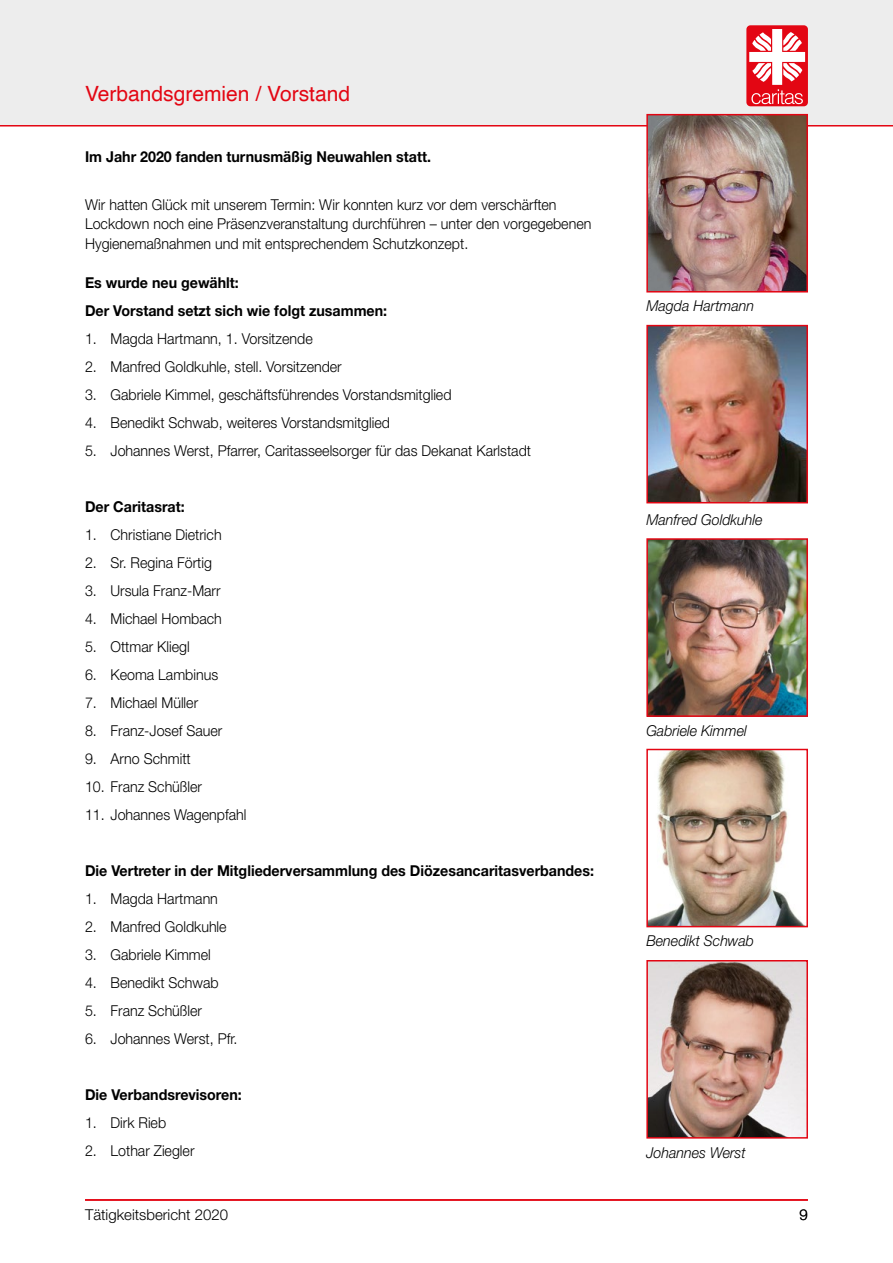
<style>
.page{position:relative;width:893px;height:1263px;background:#fff}
.page>*{position:absolute;margin:0;border:0;box-sizing:border-box;transform-origin:0 0}
.t1{font:21px "Helvetica";color:#e30613}
.t2{font:300 15px/19.5px "Helvetica Neue";color:#000;scale:.95 1}
.t3{font:700 15px/28px "Helvetica Neue";color:#000;scale:.95 1}
.t4{font:italic 300 15px "Helvetica Neue";color:#000;scale:.95 1}
.t5{font:300 15px "Helvetica Neue";color:#000}
</style>
<div class="page">
<div style="left:0;top:0;width:893px;height:125px;background:#ededed"></div>
<div style="left:746px;top:25px;width:62px;height:81px;background:#e30613;border-radius:4px"></div>
<svg style="left:749px;top:29px;width:56px;height:75px"></svg>
<hr style="left:0;top:125px;width:893px;height:1px;background:#e30613">
<hr style="left:85px;top:1199px;width:723px;height:2px;background:#e30613">
<img style="left:649px;top:117px;width:156px;height:172px">
<div style="left:646px;top:114px;width:162px;height:178px;border:2px solid #e30613"></div>
<img style="left:649px;top:328px;width:156px;height:172px">
<div style="left:646px;top:325px;width:162px;height:178px;border:2px solid #e30613"></div>
<img style="left:649px;top:752px;width:154px;height:172px">
<div style="left:646px;top:749px;width:162px;height:178px;border:2px solid #e30613"></div>
<img style="left:649px;top:963px;width:156px;height:172px">
<div style="left:646px;top:960px;width:162px;height:178px;border:2px solid #e30613"></div>
<img style="left:649px;top:541px;width:156px;height:173px">
<div style="left:646px;top:538px;width:162px;height:179px;border:2px solid #e30613"></div>
<h1 class="t1" style="left:85px;top:77px;width:267px">Verbandsgremien / Vorstand</h1>
<p class="t3" style="left:85px;top:143px;width:366px">Im Jahr 2020 fanden turnusmäßig Neuwahlen statt.</p>
<p class="t2" style="left:85px;top:194px;width:534px">Wir hatten Glück mit unserem Termin: Wir konnten kurz vor dem verschärften<br>Lockdown noch eine Präsenzveranstaltung durchführen – unter den vorgegebenen<br>Hygienemaßnahmen und mit entsprechendem Schutzkonzept.</p>
<p class="t3" style="left:85px;top:268px;width:320px">Es wurde neu gewählt:<br>Der Vorstand setzt sich wie folgt zusammen:</p>
<p class="t2" style="left:85px;top:328px;width:241px">1. Magda Hartmann, 1. Vorsitzende</p>
<p class="t2" style="left:85px;top:356px;width:272px">2. Manfred Goldkuhle, stell. Vorsitzender</p>
<p class="t2" style="left:85px;top:384px;width:387px">3. Gabriele Kimmel, geschäftsführendes Vorstandsmitglied</p>
<p class="t2" style="left:85px;top:412px;width:323px">4. Benedikt Schwab, weiteres Vorstandsmitglied</p>
<p class="t2" style="left:85px;top:440px;width:471px">5. Johannes Werst, Pfarrer, Caritasseelsorger für das Dekanat Karlstadt</p>
<p class="t3" style="left:85px;top:492px;width:106px">Der Caritasrat:</p>
<p class="t2" style="left:85px;top:524px;width:145px">1. Christiane Dietrich</p>
<p class="t2" style="left:85px;top:552px;width:135px">2. Sr. Regina Förtig</p>
<p class="t2" style="left:85px;top:580px;width:144px">3. Ursula Franz-Marr</p>
<p class="t2" style="left:85px;top:608px;width:146px">4. Michael Hombach</p>
<p class="t2" style="left:85px;top:636px;width:112px">5. Ottmar Kliegl</p>
<p class="t2" style="left:85px;top:664px;width:142px">6. Keoma Lambinus</p>
<p class="t2" style="left:85px;top:692px;width:121px">7. Michael Müller</p>
<p class="t2" style="left:85px;top:720px;width:146px">8. Franz-Josef Sauer</p>
<p class="t2" style="left:85px;top:748px;width:113px">9. Arno Schmitt</p>
<p class="t2" style="left:85px;top:776px;width:125px">10. Franz Schüßler</p>
<p class="t2" style="left:85px;top:804px;width:171px">11. Johannes Wagenpfahl</p>
<p class="t3" style="left:85px;top:856px;width:537px">Die Vertreter in der Mitgliederversammlung des Diözesancaritasverbandes:</p>
<p class="t2" style="left:85px;top:888px;width:141px">1. Magda Hartmann</p>
<p class="t2" style="left:85px;top:916px;width:151px">2. Manfred Goldkuhle</p>
<p class="t2" style="left:85px;top:944px;width:134px">3. Gabriele Kimmel</p>
<p class="t2" style="left:85px;top:972px;width:142px">4. Benedikt Schwab</p>
<p class="t2" style="left:85px;top:1000px;width:125px">5. Franz Schüßler</p>
<p class="t2" style="left:85px;top:1028px;width:162px">6. Johannes Werst, Pfr.</p>
<p class="t3" style="left:85px;top:1080px;width:167px">Die Verbandsrevisoren:</p>
<p class="t2" style="left:85px;top:1112px;width:87px">1. Dirk Rieb</p>
<p class="t2" style="left:85px;top:1140px;width:117px">2. Lothar Ziegler</p>
<p class="t4" style="left:646px;top:297px;width:115px">Magda Hartmann</p>
<p class="t4" style="left:646px;top:511px;width:124px">Manfred Goldkuhle</p>
<p class="t4" style="left:646px;top:721px;width:107px">Gabriele Kimmel</p>
<p class="t4" style="left:646px;top:932px;width:115px">Benedikt Schwab</p>
<p class="t4" style="left:646px;top:1143px;width:106px">Johannes Werst</p>
<p class="t5" style="left:85px;top:1205px;width:145px">Tätigkeitsbericht 2020</p>
<p class="t5" style="left:800px;top:1205px;width:10px">9</p>
</div>
